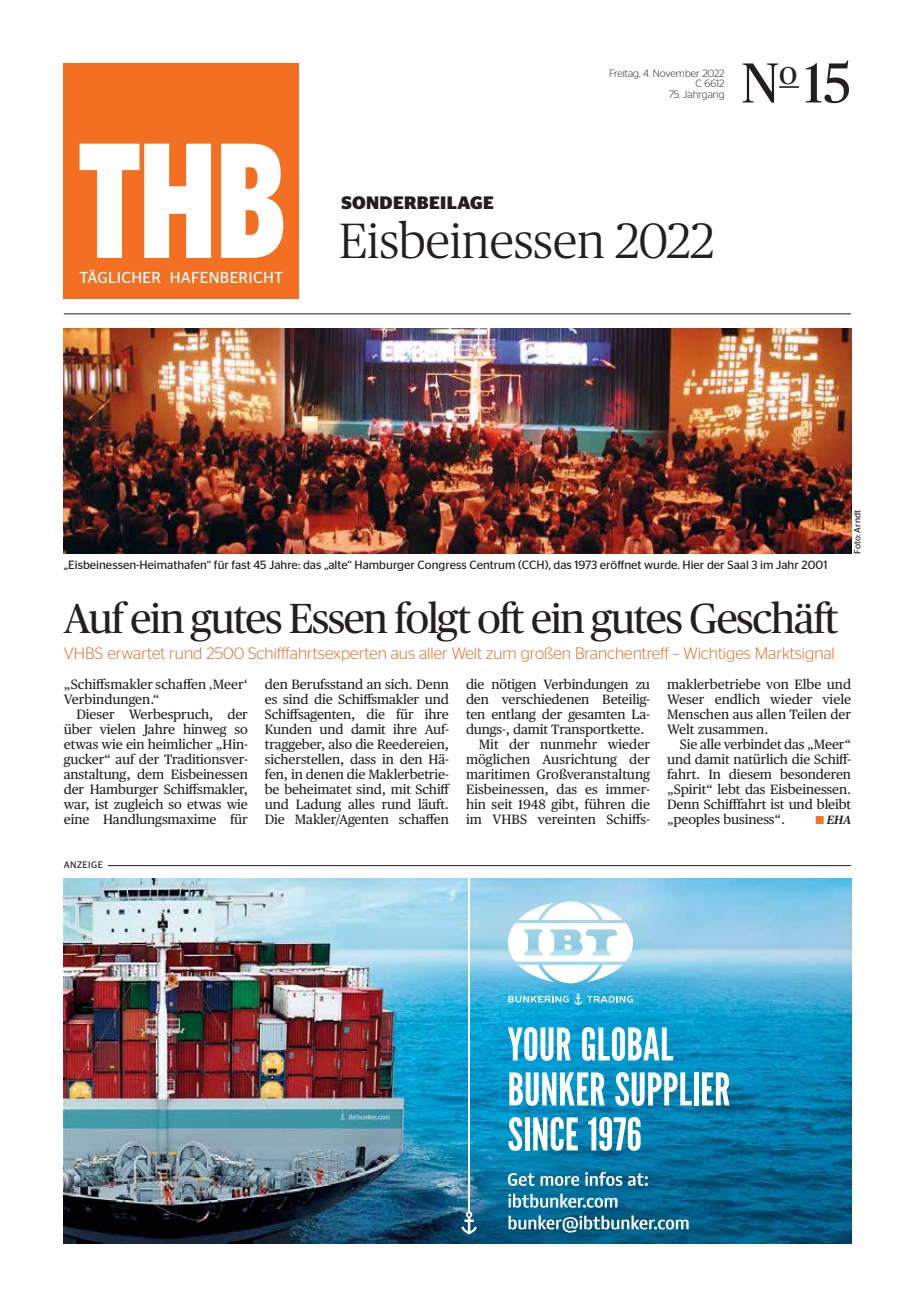
<style>
.page{position:relative;width:915px;height:1297px;background:#fff}
.page>*{position:absolute;margin:0;border:0;box-sizing:border-box;transform-origin:0 0}
.t1{font:56.25px "Publico Headline";color:#231f20}
.t2{font:300 49.5px "Publico Headline";color:#231f20}
.t3{font:42px "Publico Headline";letter-spacing:-.03em;color:#231f20}
.t4{font:700 18px "Stag Sans";letter-spacing:.015em;color:#231f20}
.t5{font:300 16.5px "Stag Sans";color:#e2681f}
.t6{font:15.9px "Stag Sans";letter-spacing:.01em;color:#fff}
.t7{font:13.5px/15px "Publico Text";letter-spacing:-.01em;color:#231f20;text-align:justify}
.t8{font:12px "Stag Sans";color:#231f20}
.t9{font:italic 600 12px "Publico Text";color:#231f20}
.t10{font:300 10.5px/10.5px "Stag Sans";color:#231f20;text-align:right}
.t11{font:9.3px "Stag Sans";letter-spacing:.05em;color:#231f20}
.t12{font:9px "Stag Sans";color:#231f20}
.s1{color:#f36f21}
</style>
<div class="page">
<hr style="left:64px;top:314px;width:786px;height:1px;background:#231f20">
<div style="left:64px;top:64px;width:235px;height:235px;background:#f36f21"></div>
<svg style="left:80px;top:144px;width:203px;height:114px"></svg>
<svg style="left:779px;top:86px;width:19px;height:2px"></svg>
<img style="left:64px;top:878px;width:786px;height:366px">
<svg style="left:508px;top:996px;width:60px;height:6px"></svg>
<svg style="left:507px;top:901px;width:125px;height:82px"></svg>
<svg style="left:574px;top:993px;width:58px;height:12px"></svg>
<svg style="left:507px;top:1173px;width:27px;height:13px"></svg>
<svg style="left:540px;top:1176px;width:39px;height:10px"></svg>
<svg style="left:585px;top:1172px;width:62px;height:14px"></svg>
<svg style="left:508px;top:1194px;width:109px;height:14px"></svg>
<svg style="left:508px;top:1215px;width:180px;height:17px"></svg>
<hr style="left:468px;top:878px;width:1px;height:334px;background:#fff">
<svg style="left:461px;top:1211px;width:16px;height:23px"></svg>
<svg style="left:507px;top:1027px;width:63px;height:34px"></svg>
<svg style="left:581px;top:1027px;width:92px;height:34px"></svg>
<svg style="left:509px;top:1072px;width:95px;height:34px"></svg>
<svg style="left:615px;top:1072px;width:76px;height:34px"></svg>
<div style="left:693px;top:1072px;width:5px;height:33px;background:#fff"></div>
<svg style="left:701px;top:1072px;width:28px;height:33px"></svg>
<svg style="left:508px;top:1117px;width:14px;height:34px"></svg>
<div style="left:524px;top:1117px;width:5px;height:33px;background:#fff"></div>
<svg style="left:533px;top:1117px;width:44px;height:34px"></svg>
<svg style="left:588px;top:1117px;width:52px;height:34px"></svg>
<hr style="left:108px;top:865px;width:742px;height:1px;background:#231f20">
<img style="left:64px;top:329px;width:786px;height:225px">
<p class="t6" style="left:79px;top:269px;width:205px">TÄGLICHER HAFENBERICHT</p>
<p class="t10" style="left:609px;top:68px;width:117px">Freitag, 4. November 2022<br>C 6612</p>
<p class="t10" style="left:668px;top:89px;width:57px">75. Jahrgang</p>
<h1 class="t1" style="left:741px;top:44px;width:111px">N<sup>o</sup> 15</h1>
<h3 class="t4" style="left:341px;top:192px;width:154px">SONDERBEILAGE</h3>
<h2 class="t2" style="left:339px;top:207px;width:376px">Eisbeinessen 2022</h2>
<p class="t12" style="left:852px;top:554px;width:45px;rotate:-90deg">Foto: Arndt</p>
<p class="t8" style="left:64px;top:558px;width:764px">„Eisbeinessen-Heimathafen“ für fast 45 Jahre: das „alte“ Hamburger Congress Centrum (CCH), das 1973 eröffnet wurde. Hier der Saal 3 im Jahr 2001</p>
<h3 class="t3" style="left:64px;top:588px;width:775px">Auf ein gutes Essen folgt oft ein gutes Geschäft</h3>
<p class="t5" style="left:64px;top:644px;width:772px">VHBS erwartet rund 2500 Schifffahrtsexperten aus aller Welt zum großen Branchentreff – Wichtiges Marktsignal</p>
<p class="t7" style="left:64px;top:676px;width:185px">„Schiffsmakler schaffen ‚Meer‘<br>Verbindungen.“</p>
<p class="t7" style="left:64px;top:706px;width:185px;text-indent:13px">Dieser Werbespruch, der über vielen Jahre hinweg so etwas wie ein heimlicher „Hin&shy;gucker“ auf der Traditionsver&shy;anstaltung, dem Eisbeinessen der Hamburger Schiffsmakler, war, ist zugleich so etwas wie eine Handlungsmaxime für</p>
<p class="t11" style="left:64px;top:860px;width:41px">ANZEIGE</p>
<p class="t7" style="left:265px;top:676px;width:187px">den Berufsstand an sich. Denn es sind die Schiffsmakler und Schiffsagenten, die für ihre Kunden und damit ihre Auf&shy;traggeber, also die Reedereien, sicherstellen, dass in den Hä&shy;fen, in denen die Maklerbetrie&shy;be beheimatet sind, mit Schiff und Ladung alles rund läuft.<br>Die Makler/Agenten schaffen</p>
<p class="t7" style="left:466px;top:676px;width:185px">die nötigen Verbindungen zu</p>
<p class="t7" style="left:466px;top:691px;width:185px">den verschiedenen Beteilig-</p>
<p class="t7" style="left:466px;top:706px;width:185px">ten entlang der gesamten La-</p>
<p class="t7" style="left:466px;top:721px;width:180px">dungs-, damit Transportkette.</p>
<p class="t7" style="left:478px;top:736px;width:173px">Mit der nunmehr wieder</p>
<p class="t7" style="left:466px;top:751px;width:185px">möglichen Ausrichtung der</p>
<p class="t7" style="left:466px;top:766px;width:185px">maritimen Großveranstaltung</p>
<p class="t7" style="left:466px;top:781px;width:185px">Eisbeinessen, das es immer-</p>
<p class="t7" style="left:466px;top:796px;width:185px">hin seit 1948 gibt, führen die</p>
<p class="t7" style="left:466px;top:811px;width:185px">im VHBS vereinten Schiffs-</p>
<p class="t7" style="left:667px;top:676px;width:185px">maklerbetriebe von Elbe und Weser endlich wieder viele Menschen aus allen Teilen der Welt zusammen.</p>
<p class="t7" style="left:667px;top:736px;width:185px;text-indent:13px">Sie alle verbindet das „Meer“ und damit natürlich die Schiff&shy;fahrt. In diesem besonderen „Spirit“ lebt das Eisbeinessen.<br>Denn Schifffahrt ist und bleibt „peoples business“.</p>
<p class="t9" style="left:814px;top:810px;width:38px"><span class="s1">■</span> EHA</p>
</div>
